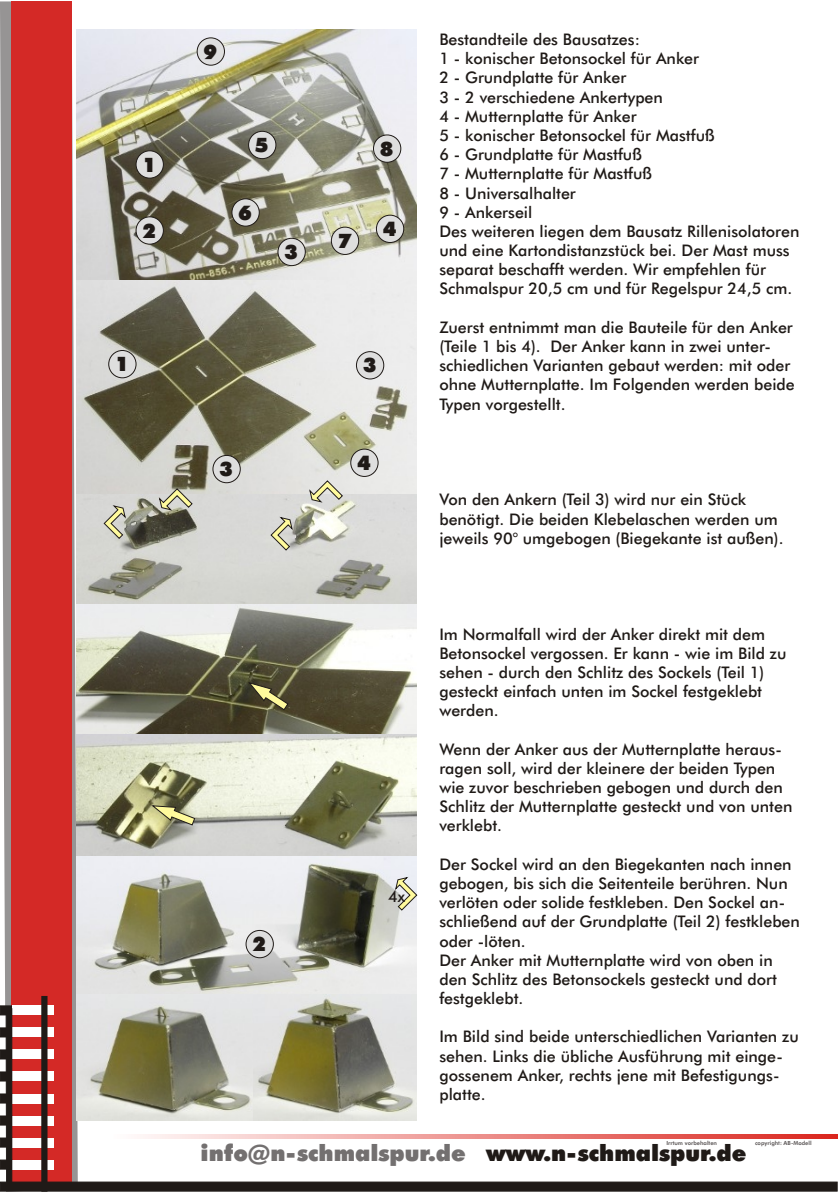
<style>
.page{position:relative;width:840px;height:1192px;background:#fff}
.page>*{position:absolute;margin:0;border:0;box-sizing:border-box;transform-origin:0 0}
.t1{font:22.6px "Futura X Blk BT";color:#737070}
.t2{font:20px "Futura X Blk BT";color:#1f1a17}
.t3{font:16px/19.2px "Futura Md BT";color:#1f1a17}
.t4{font:5.6px "Futura Hv BT";color:#615c5c}
.s1{color:#1f1a17}
</style>
<div class="page">
<svg style="left:0;top:1px;width:78px;height:1191px;fill:#969494"></svg>
<div style="left:12px;top:1px;width:60px;height:1190px;background:#d42926"></div>
<div style="left:0;top:1160px;width:12px;height:9px;background:#1f1a17"></div>
<div style="left:0;top:1138px;width:12px;height:9px;background:#1f1a17"></div>
<div style="left:0;top:1116px;width:12px;height:9px;background:#1f1a17"></div>
<div style="left:0;top:1094px;width:12px;height:9px;background:#1f1a17"></div>
<div style="left:0;top:1072px;width:12px;height:9px;background:#1f1a17"></div>
<div style="left:0;top:1050px;width:12px;height:9px;background:#1f1a17"></div>
<div style="left:0;top:1028px;width:12px;height:9px;background:#1f1a17"></div>
<div style="left:0;top:1006px;width:12px;height:9px;background:#1f1a17"></div>
<div style="left:12px;top:1160px;width:42px;height:9px;background:#fff"></div>
<div style="left:12px;top:1138px;width:42px;height:9px;background:#fff"></div>
<div style="left:12px;top:1116px;width:42px;height:9px;background:#fff"></div>
<div style="left:12px;top:1094px;width:42px;height:9px;background:#fff"></div>
<div style="left:12px;top:1072px;width:42px;height:9px;background:#fff"></div>
<div style="left:12px;top:1050px;width:42px;height:9px;background:#fff"></div>
<div style="left:12px;top:1028px;width:42px;height:9px;background:#fff"></div>
<div style="left:12px;top:1006px;width:42px;height:9px;background:#fff"></div>
<div style="left:6px;top:1008px;width:6px;height:177px;background:#1f1a17;border:1px solid #1f1a17"></div>
<div style="left:42px;top:996px;width:5px;height:195px;background:#1f1a17"></div>
<div style="left:0;top:1182px;width:837px;height:9px;background:#1f1a17"></div>
<svg style="left:143px;top:1134px;width:694px;height:4px;background:#eb8c88"></svg>
<img style="left:77px;top:30px;width:340px;height:704px">
<img style="left:77px;top:734px;width:340px;height:260px">
<img style="left:253px;top:994px;width:164px;height:126px">
<img style="left:77px;top:994px;width:176px;height:126px">
<svg style="left:104px;top:505px;width:22px;height:34px"></svg>
<svg style="left:271px;top:517px;width:22px;height:34px"></svg>
<svg style="left:159px;top:488px;width:34px;height:22px"></svg>
<svg style="left:309px;top:480px;width:34px;height:23px"></svg>
<svg style="left:395px;top:877px;width:22px;height:34px"></svg>
<div style="left:136px;top:151px;width:28px;height:27px;background:#dedede;border:1px solid #1f1a17;border-radius:50%"></div>
<div style="left:109px;top:350px;width:27px;height:28px;background:#dedede;border:1px solid #1f1a17;border-radius:50%"></div>
<div style="left:136px;top:217px;width:28px;height:27px;background:#dedede;border:1px solid #1f1a17;border-radius:50%"></div>
<div style="left:246px;top:930px;width:28px;height:28px;background:#dedede;border:1px solid #1f1a17;border-radius:50%"></div>
<div style="left:278px;top:238px;width:28px;height:28px;background:#dedede;border:1px solid #1f1a17;border-radius:50%"></div>
<div style="left:356px;top:351px;width:28px;height:28px;background:#dedede;border:1px solid #1f1a17;border-radius:50%"></div>
<div style="left:213px;top:455px;width:27px;height:28px;background:#dedede;border:1px solid #1f1a17;border-radius:50%"></div>
<div style="left:376px;top:215px;width:28px;height:28px;background:#dedede;border:1px solid #1f1a17;border-radius:50%"></div>
<div style="left:351px;top:449px;width:27px;height:28px;background:#dedede;border:1px solid #1f1a17;border-radius:50%"></div>
<div style="left:248px;top:131px;width:28px;height:28px;background:#dedede;border:1px solid #1f1a17;border-radius:50%"></div>
<div style="left:232px;top:199px;width:27px;height:27px;background:#dedede;border:1px solid #1f1a17;border-radius:50%"></div>
<div style="left:331px;top:227px;width:28px;height:28px;background:#dedede;border:1px solid #1f1a17;border-radius:50%"></div>
<div style="left:373px;top:135px;width:28px;height:27px;background:#dedede;border:1px solid #1f1a17;border-radius:50%"></div>
<div style="left:197px;top:38px;width:28px;height:27px;background:#dedede;border:1px solid #1f1a17;border-radius:50%"></div>
<svg style="left:248px;top:682px;width:40px;height:28px"></svg>
<svg style="left:151px;top:805px;width:44px;height:20px"></svg>
<p class="t2" style="left:142px;top:156px;width:15px">1</p>
<p class="t2" style="left:142px;top:222px;width:15px">2</p>
<p class="t2" style="left:115px;top:356px;width:15px">1</p>
<p class="t2" style="left:203px;top:44px;width:15px">9</p>
<p class="t2" style="left:255px;top:137px;width:15px">5</p>
<p class="t2" style="left:238px;top:204px;width:15px">6</p>
<p class="t2" style="left:284px;top:244px;width:15px">3</p>
<p class="t2" style="left:219px;top:461px;width:15px">3</p>
<p class="t2" style="left:252px;top:936px;width:15px">2</p>
<p class="t2" style="left:338px;top:233px;width:15px">7</p>
<p class="t2" style="left:380px;top:141px;width:15px">8</p>
<p class="t2" style="left:383px;top:221px;width:15px">4</p>
<p class="t2" style="left:363px;top:357px;width:15px">3</p>
<p class="t2" style="left:357px;top:455px;width:15px">4</p>
<p class="t3" style="left:388px;top:888px;width:18px">4x</p>
<p class="t3" style="left:439px;top:31px;width:362px">Bestandteile des Bausatzes:<br>1 - konischer Betonsockel für Anker<br>2 - Grundplatte für Anker<br>3 - 2 verschiedene Ankertypen<br>4 - Mutternplatte für Anker<br>5 - konischer Betonsockel für Mastfuß<br>6 - Grundplatte für Mastfuß<br>7 - Mutternplatte für Mastfuß<br>8 - Universalhalter<br>9 - Ankerseil<br>Des weiteren liegen dem Bausatz Rillenisolatoren und eine Kartondistanzstück bei. Der Mast muss separat beschafft werden. Wir empfehlen für<br>Schmalspur 20,5 cm und für Regelspur 24,5 cm.</p>
<p class="t3" style="left:439px;top:319px;width:357px">Zuerst entnimmt man die Bauteile für den Anker (Teile 1 bis 4). Der Anker kann in zwei unter&shy;schiedlichen Varianten gebaut werden: mit oder ohne Mutternplatte. Im Folgenden werden beide Typen vorgestellt.</p>
<p class="t3" style="left:439px;top:492px;width:346px">Von den Ankern (Teil 3) wird nur ein Stück benötigt. Die beiden Klebelaschen werden um jeweils 90° umgebogen (Biegekante ist außen).</p>
<p class="t3" style="left:439px;top:626px;width:349px">Im Normalfall wird der Anker direkt mit dem Betonsockel vergossen. Er kann - wie im Bild zu sehen - durch den Schlitz des Sockels (Teil 1) gesteckt einfach unten im Sockel festgeklebt werden.</p>
<p class="t3" style="left:439px;top:741px;width:355px">Wenn der Anker aus der Mutternplatte heraus&shy;ragen soll, wird der kleinere der beiden Typen wie zuvor beschrieben gebogen und durch den Schlitz der Mutternplatte gesteckt und von unten verklebt.</p>
<p class="t3" style="left:439px;top:856px;width:362px">Der Sockel wird an den Biegekanten nach innen gebogen, bis sich die Seitenteile berühren. Nun verlöten oder solide festkleben. Den Sockel an&shy;schließend auf der Grundplatte (Teil 2) festkleben oder -löten.<br>Der Anker mit Mutternplatte wird von oben in den Schlitz des Betonsockels gesteckt und dort festgeklebt.</p>
<p class="t3" style="left:439px;top:1029px;width:361px">Im Bild sind beide unterschiedlichen Varianten zu sehen. Links die übliche Ausführung mit einge&shy;gossenem Anker, rechts jene mit Befestigungs&shy;platte.</p>
<p class="t4" style="left:666px;top:1140px;width:52px">Irrtum vorbehalten</p>
<p class="t4" style="left:755px;top:1140px;width:58px">copyright: AB-Modell</p>
<h1 class="t1" style="left:201px;top:1144px;width:547px">info@n-schmalspur.de <span class="s1">www.n-schmalspur.de</span></h1>
</div>
